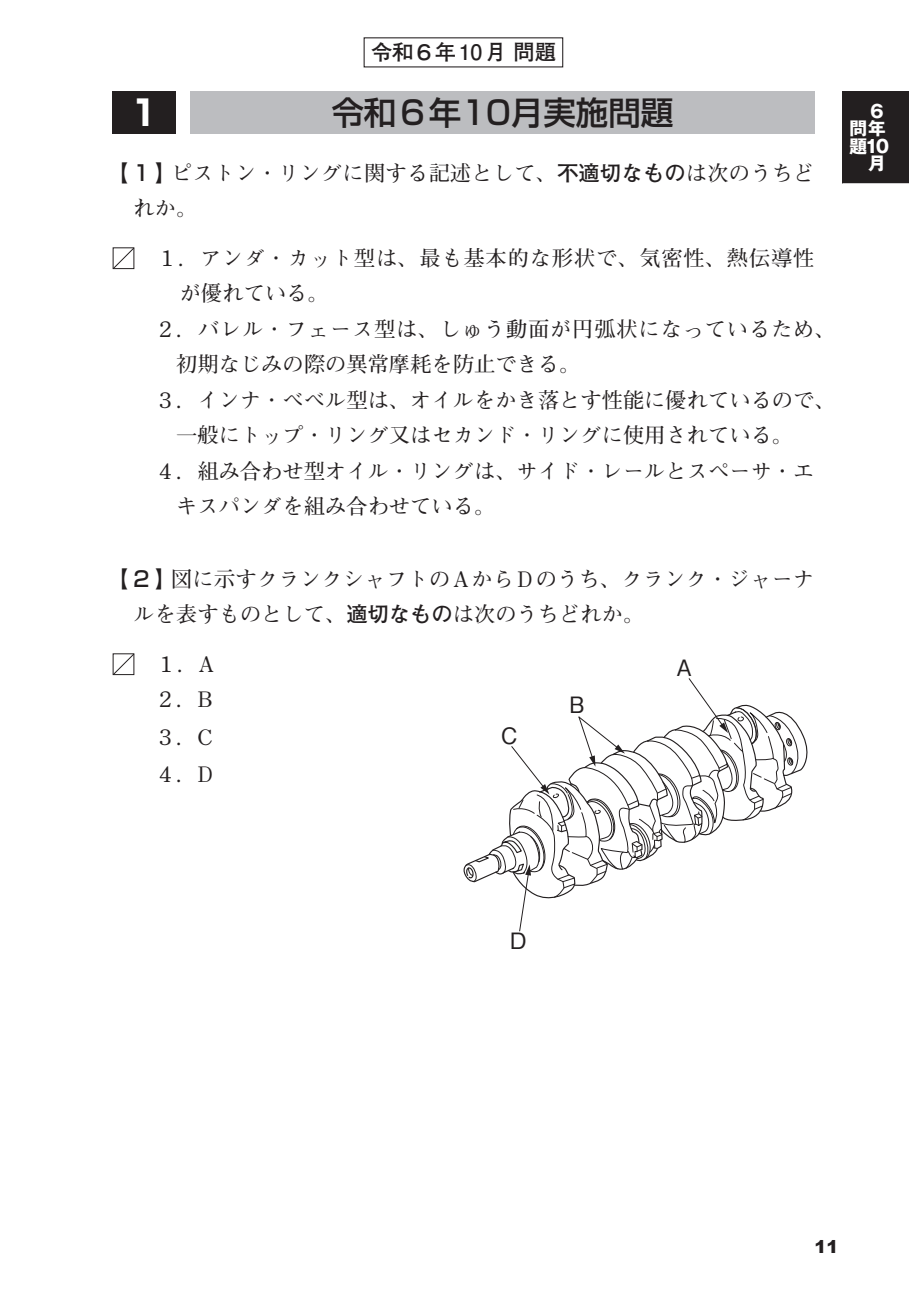
<style>
.page{position:relative;width:909px;height:1292px;background:#fff}
.page>*{position:absolute;margin:0;border:0;box-sizing:border-box;transform-origin:0 0}
.t1{font:700 35px "Shin Go Pro";color:#fff}
.t2{font:500 32.5px "Shin Go Pro";color:#231f20}
.t3{font:500 22.5px "Gothic BBB Pro";color:#231f20}
.t4{font:700 21.25px/35.5px "Futo Min A101 Pro";color:#231f20}
.t5{font:700 21.25px "Futo Min A101 Pro";letter-spacing:.04em;color:#231f20}
.t6{font:700 21.25px "Futo Go B101 Pro";color:#231f20}
.t7{font:700 17.75px "Gothic MB101 Pro";color:#fff}
.t8{font:900 17.75px "Arial";color:#231f20}
.s1{font-family:"Shin Go Pro";font-weight:500}
.s2{font-family:"Futo Go B101 Pro"}
</style>
<div class="page">
<div style="left:842px;top:91px;width:66px;height:92px;background:#231f20"></div>
<div style="left:112px;top:91px;width:64px;height:42px;background:#231f20"></div>
<div style="left:190px;top:91px;width:624px;height:42px;background:#bcbdc0"></div>
<svg style="left:113px;top:247px;width:21px;height:22px"></svg>
<svg style="left:463px;top:678px;width:345px;height:253px"></svg>
<svg style="left:113px;top:653px;width:21px;height:22px"></svg>
<p class="t6" style="left:371px;top:35px;width:186px">令和６年10月 問題</p>
<h1 class="t1" style="left:127px;top:84px;width:36px">１</h1>
<h2 class="t2" style="left:331px;top:86px;width:343px">令和６年10月実施問題</h2>
<p class="t4" style="left:133px;top:152px;width:682px;text-indent:-27px"><span class="s1">【１】</span>ピストン・リングに関する記述として、<span class="s2">不適切なもの</span>は次のうちどれか。</p>
<p class="t5" style="left:135px;top:242px;width:681px">　１．アンダ・カット型は、最も基本的な形状で、気密性、熱伝導性</p>
<p class="t4" style="left:180px;top:273px;width:150px">が優れている。</p>
<p class="t5" style="left:155px;top:312px;width:682px">２．バレル・フェース型は、しゅう動面が円弧状になっているため、</p>
<p class="t4" style="left:176px;top:344px;width:405px">初期なじみの際の異常摩耗を防止できる。</p>
<p class="t4" style="left:155px;top:379px;width:682px">３．インナ・ベベル型は、オイルをかき落とす性能に優れているので、</p>
<p class="t4" style="left:176px;top:414px;width:618px">一般にトップ・リング又はセカンド・リングに使用されている。</p>
<p class="t4" style="left:155px;top:450px;width:661px">４．組み合わせ型オイル・リングは、サイド・レールとスペーサ・エ</p>
<p class="t4" style="left:176px;top:485px;width:320px">キスパンダを組み合わせている。</p>
<p class="t4" style="left:134px;top:558px;width:682px;text-indent:-27px"><span class="s1">【２】</span>図に示すクランクシャフトのAからDのうち、クランク・ジャーナルを表すものとして、<span class="s2">適切なもの</span>は次のうちどれか。</p>
<p class="t3" style="left:676px;top:649px;width:17px">A</p>
<p class="t3" style="left:565px;top:686px;width:24px">Ｂ</p>
<p class="t3" style="left:501px;top:717px;width:19px">C</p>
<p class="t4" style="left:135px;top:644px;width:81px;text-align:right">　１．A<br>２．B</p>
<p class="t4" style="left:155px;top:715px;width:60px;line-height:37.5px">３．C<br>４．D</p>
<p class="t7" style="left:867px;top:96px;width:16px">６</p>
<p class="t7" style="left:849px;top:113px;width:37px">問年</p>
<p class="t7" style="left:849px;top:131px;width:41px">題10</p>
<p class="t7" style="left:867px;top:149px;width:16px">月</p>
<p class="t3" style="left:507px;top:922px;width:24px">Ｄ</p>
<p class="t8" style="left:814px;top:1233px;width:25px">11</p>
</div>
